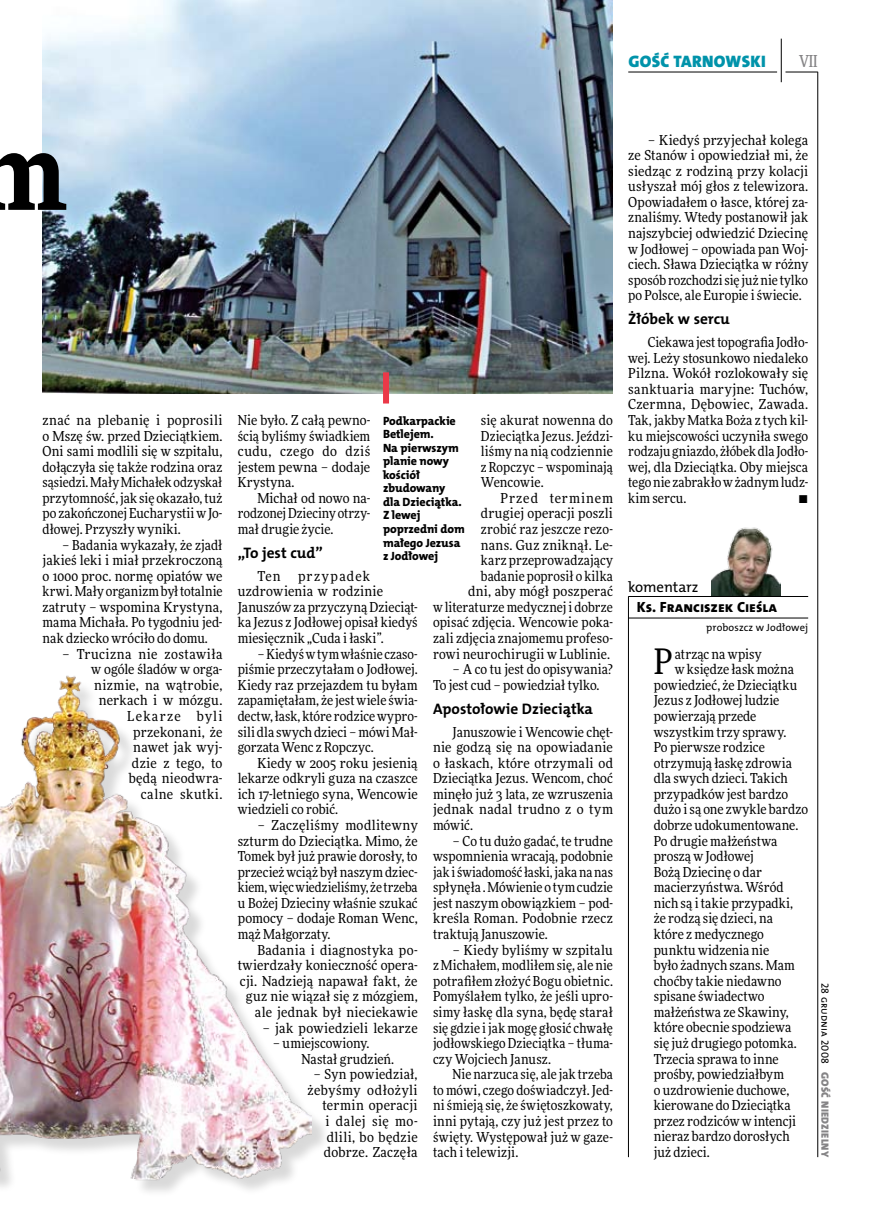
<style>
.page{position:relative;width:872px;height:1221px;background:#fff}
.page>*{position:absolute;margin:0;border:0;box-sizing:border-box;transform-origin:0 0}
.t1{font:900 108px "Freeday Narrow";color:#000}
.t2{font:35.25px "Freeday Narrow News";color:#000}
.t3{font:16.65px "The Mix HP9 Blk";letter-spacing:.02em;color:#0093aa}
.t4{font:500 16.5px "Freeday Narrow";color:#858486;scale:.9 1}
.t5{font:15.3px "The Mix HP7 Bld";color:#000}
.t6{font:14.85px "The Mix HP8 Ex Bld";color:#000}
.t7{font:14.85px "The Mix HP5 Plain";letter-spacing:-.005em;color:#000}
.t8{font:13.8px/15.6px "Freeday Narrow News";letter-spacing:.01em;color:#000;text-align:justify}
.t9{font:13.8px/15.6px "Freeday Narrow News";letter-spacing:.03em;color:#000;text-align:right}
.t10{font:12px/13.5px "The Mix HP8 Ex Bld";letter-spacing:-.005em;color:#000}
.t11{font:10.5px "The Mix HP5 Plain";letter-spacing:.015em;color:#000}
.t12{font:10.5px "The Mix HP9 Blk";letter-spacing:.025em;color:#858486}
</style>
<div class="page">
<hr style="left:817px;top:72px;width:1px;height:1084px;background:#000">
<hr style="left:781px;top:39px;width:1px;height:43px;background:#000">
<hr style="left:785px;top:72px;width:32px;height:1px;background:#000">
<hr style="left:628px;top:72px;width:149px;height:1px;background:#000">
<img style="left:712px;top:527px;width:69px;height:69px">
<hr style="left:628px;top:596px;width:180px;height:1px;background:#000">
<hr style="left:628px;top:617px;width:180px;height:1px;background:#000">
<hr style="left:628px;top:596px;width:1px;height:560px;background:#000">
<img style="left:0;top:675px;width:312px;height:517px">
<img style="left:43px;top:0;width:570px;height:394px">
<div style="left:383px;top:372px;width:6px;height:31px;background:#eb3848"></div>
<p class="t3" style="left:628px;top:50px;width:139px">GOŚĆ TARNOWSKI</p>
<p class="t4" style="left:799px;top:50px;width:22px">VII</p>
<h1 class="t1" style="left:-26px;top:100px;width:94px">m</h1>
<p class="t8" style="left:43px;top:412px;width:181px">znać na plebanię i poprosili o Mszę św. przed Dzieciątkiem.<br>Oni sami modlili się w szpitalu, dołączyła się także rodzina oraz sąsiedzi. Mały Michałek odzyskał przytomność, jak się okazało, tuż po zakończonej Eucharystii w Jo&shy;dłowej. Przyszły wyniki.</p>
<p class="t8" style="left:43px;top:536px;width:181px;text-indent:20px">– Badania wykazały, że zjadł jakieś leki i miał przekroczoną o 1000 proc. normę opiatów we krwi. Mały organizm był totalnie zatruty – wspomina Krystyna, mama Michała. Po tygodniu jed&shy;nak dziecko wróciło do domu.</p>
<p class="t8" style="left:62px;top:645px;width:162px;text-align:right">– Trucizna nie zostawiła w ogóle śladów w orga&shy;nizmie, na wątrobie, nerkach i w mózgu.<br>Lekarze byli przekonani, że<br>nawet jak wyj-<br>dzie z tego, to<br>będą nieodwra-<br>calne skutki.</p>
<p class="t8" style="left:238px;top:412px;width:134px">Nie było. Z całą pewno&shy;ścią byliśmy świadkiem cudu, czego do dziś jestem pewna – dodaje Krystyna.</p>
<p class="t8" style="left:238px;top:490px;width:134px;text-indent:20px">Michał od nowo na&shy;rodzonej Dzieciny otrzy&shy;mał drugie życie.</p>
<p class="t5" style="left:238px;top:543px;width:87px">„To jest cud”</p>
<p class="t8" style="left:257px;top:568px;width:25px">Ten</p>
<p class="t8" style="left:481px;top:412px;width:134px">się akurat nowenna do Dzieciątka Jezus. Jeździ&shy;liśmy na nią codziennie z Ropczyc – wspominają Wencowie.</p>
<p class="t8" style="left:433px;top:490px;width:181px;text-align:right">Przed terminem<br>drugiej operacji poszli<br>zrobić raz jeszcze rezo-<br>nans. Guz zniknął. Le-<br>karz przeprowadzający<br>badanie poprosił o kilka<br>dni, aby mógł poszperać<br>w literaturze medycznej i dobrze opisać zdjęcia. Wencowie poka&shy;zali zdjęcia znajomemu profeso&shy;rowi neurochirugii w Lublinie.</p>
<p class="t8" style="left:433px;top:661px;width:181px;text-indent:20px">– A co tu jest do opisywania?<br>To jest cud – powiedział tylko.</p>
<p class="t5" style="left:433px;top:698px;width:162px">Apostołowie Dzieciątka</p>
<p class="t8" style="left:433px;top:723px;width:181px;text-indent:20px">Januszowie i Wencowie chęt&shy;nie godzą się na opowiadanie o łaskach, które otrzymali od Dzieciątka Jezus. Wencom, choć minęło już 3 lata, ze wzruszenia jednak nadal trudno z o tym mówić.</p>
<p class="t8" style="left:433px;top:832px;width:181px;text-indent:20px">– Co tu dużo gadać, te trudne wspomnienia wracają, podobnie jak iświadomość łaski, jaka na nas spłynęła . Mówienie o tym cudzie jest naszym obowiązkiem – pod&shy;kreśla Roman. Podobnie rzecz traktują Januszowie.</p>
<p class="t8" style="left:433px;top:941px;width:181px;text-indent:20px">– Kiedy byliśmy w szpitalu z Michałem, modliłem się, ale nie potrafiłem złożyć Bogu obietnic.<br>Pomyślałem tylko, że jeśli upro&shy;simy łaskę dla syna, będę starał się gdzie i jak mogę głosić chwałę jodłowskiego Dzieciątka – tłuma&shy;czy Wojciech Janusz.</p>
<p class="t8" style="left:433px;top:1066px;width:181px;text-indent:20px">Nie narzuca się, ale jak trzeba to mówi, czego doświadczył. Jed&shy;ni śmieją się, że świętoszkowaty, inni pytają, czy już jest przez to święty. Występował już w gaze&shy;tach i telewizji.</p>
<p class="t10" style="left:383px;top:414px;width:82px">Podkarpackie<br>Betlejem.<br>Na pierwszym planie nowy kościół zbudowany dla Dzieciątka.<br>Z lewej poprzedni dom małego Jezusa z Jodłowej</p>
<p class="t8" style="left:238px;top:568px;width:181px;text-align:left;text-indent:60px">przypadek uzdrowienia w rodzinie<br>Januszów za przyczyną Dzieciąt&shy;ka Jezus z Jodłowej opisał kiedyś miesięcznik „Cuda i łaski”.</p>
<p class="t8" style="left:238px;top:645px;width:181px;text-indent:20px">– Kiedyś wtym właśnie czaso&shy;piśmie przeczytałam o Jodłowej.<br>Kiedy raz przejazdem tu byłam zapamiętałam, że jest wiele świa&shy;dectw, łask, które rodzice wypro&shy;sili dla swych dzieci – mówi Mał&shy;gorzata Wenc z Ropczyc.</p>
<p class="t8" style="left:238px;top:754px;width:181px;text-indent:20px">Kiedy w 2005 roku jesienią lekarze odkryli guza na czaszce ich 17-letniego syna, Wencowie wiedzieli co robić.</p>
<p class="t8" style="left:238px;top:817px;width:181px;text-indent:20px">– Zaczęliśmy modlitewny szturm do Dzieciątka. Mimo, że Tomek był już prawie dorosły, to przecież wciąż był naszym dziec&shy;kiem, więc wiedzieliśmy, że trzeba u Bożej Dzieciny właśnie szukać pomocy – dodaje Roman Wenc, mąż Małgorzaty.</p>
<p class="t8" style="left:238px;top:941px;width:181px;text-align:right">Badania i diagnostyka po&shy;twierdzały konieczność opera&shy;cji. Nadzieją napawał fakt, że guz nie wiązał się z mózgiem, ale jednak był nieciekawie</p>
<p class="t8" style="left:262px;top:1019px;width:157px">– jak powiedzieli lekarze</p>
<p class="t8" style="left:301px;top:1035px;width:94px;text-indent:-29px">– umiejscowiony.<br>Nastał grudzień.</p>
<p class="t9" style="left:307px;top:1066px;width:112px">– Syn powiedział, żebyśmy odłożyli termin operacji<br>i dalej się mo&shy;dlili, bo będzie dobrze. Zaczęła</p>
<p class="t8" style="left:628px;top:132px;width:181px;text-indent:20px">– Kiedyś przyjechał kolega ze Stanów i opowiedział mi, że siedząc z rodziną przy kolacji usłyszał mój głos z telewizora.<br>Opowiadałem o łasce, której za&shy;znaliśmy. Wtedy postanowił jak najszybciej odwiedzić Dziecinę w Jodłowej – opowiada pan Woj&shy;ciech. Sława Dzieciątka w różny sposób rozchodzi się już nie tylko po Polsce, ale Europie i świecie.</p>
<p class="t5" style="left:628px;top:309px;width:103px">Żłóbek w sercu</p>
<p class="t8" style="left:628px;top:334px;width:181px;text-indent:20px">Ciekawa jest topografia Jodło&shy;wej. Leży stosunkowo niedaleko Pilzna. Wokół rozlokowały się sanktuaria maryjne: Tuchów, Czermna, Dębowiec, Zawada.<br>Tak, jakby Matka Boża z tych kil&shy;ku miejscowości uczyniła swego rodzaju gniazdo, żłóbek dla Jodło&shy;wej, dla Dzieciątka. Oby miejsca tego nie zabrakło wżadnym ludz&shy;kim sercu.</p>
<p class="t8" style="left:798px;top:490px;width:11px">•</p>
<p class="t7" style="left:628px;top:577px;width:72px">komentarz</p>
<p class="t6" style="left:637px;top:597px;width:142px">Ks. Franciszek Cieśla</p>
<p class="t11" style="left:706px;top:620px;width:104px">proboszcz w Jodłowej</p>
<h2 class="t2" style="left:654px;top:640px;width:21px">P</h2>
<p class="t8" style="left:675px;top:645px;width:88px">atrząc na wpisy</p>
<p class="t8" style="left:675px;top:661px;width:120px">w księdze łask można</p>
<p class="t8" style="left:654px;top:677px;width:145px">powiedzieć, że Dzieciątku</p>
<p class="t8" style="left:654px;top:692px;width:127px">Jezus z Jodłowej ludzie</p>
<p class="t8" style="left:654px;top:708px;width:104px">powierzają przede</p>
<p class="t8" style="left:654px;top:723px;width:134px">wszystkim trzy sprawy.</p>
<p class="t8" style="left:654px;top:739px;width:113px">Po pierwsze rodzice</p>
<p class="t8" style="left:654px;top:754px;width:140px">otrzymują łaskę zdrowia</p>
<p class="t8" style="left:654px;top:770px;width:135px">dla swych dzieci. Takich</p>
<p class="t8" style="left:654px;top:786px;width:136px">przypadków jest bardzo</p>
<p class="t8" style="left:654px;top:801px;width:156px">dużo i są one zwykle bardzo</p>
<p class="t8" style="left:654px;top:817px;width:146px">dobrze udokumentowane.</p>
<p class="t8" style="left:654px;top:832px;width:125px">Po drugie małżeństwa</p>
<p class="t8" style="left:654px;top:848px;width:102px">proszą w Jodłowej</p>
<p class="t8" style="left:654px;top:863px;width:110px">Bożą Dziecinę o dar</p>
<p class="t8" style="left:654px;top:879px;width:131px">macierzyństwa. Wśród</p>
<p class="t8" style="left:654px;top:894px;width:141px">nich są i takie przypadki,</p>
<p class="t8" style="left:654px;top:910px;width:121px">że rodzą się dzieci, na</p>
<p class="t8" style="left:654px;top:926px;width:112px">które z medycznego</p>
<p class="t8" style="left:654px;top:941px;width:117px">punktu widzenia nie</p>
<p class="t8" style="left:654px;top:957px;width:143px">było żadnych szans. Mam</p>
<p class="t8" style="left:654px;top:972px;width:129px">choćby takie niedawno</p>
<p class="t8" style="left:654px;top:988px;width:112px">spisane świadectwo</p>
<p class="t8" style="left:654px;top:1003px;width:136px">małżeństwa ze Skawiny,</p>
<p class="t8" style="left:654px;top:1019px;width:139px">które obecnie spodziewa</p>
<p class="t8" style="left:654px;top:1035px;width:144px">się już drugiego potomka.</p>
<p class="t8" style="left:654px;top:1050px;width:126px">Trzecia sprawa to inne</p>
<p class="t8" style="left:654px;top:1066px;width:132px">prośby, powiedziałbym</p>
<p class="t8" style="left:654px;top:1081px;width:137px">o uzdrowienie duchowe,</p>
<p class="t8" style="left:654px;top:1097px;width:138px">kierowane do Dzieciątka</p>
<p class="t8" style="left:654px;top:1112px;width:144px">przez rodziców w intencji</p>
<p class="t8" style="left:654px;top:1128px;width:137px">nieraz bardzo dorosłych</p>
<p class="t8" style="left:654px;top:1144px;width:57px">już dzieci.</p>
<p class="t11" style="left:832px;top:982px;width:82px;rotate:90deg">28 grudnia 2008</p>
<p class="t12" style="left:832px;top:1071px;width:87px;rotate:90deg">GOŚĆ NIEDZIELNY</p>
</div>
